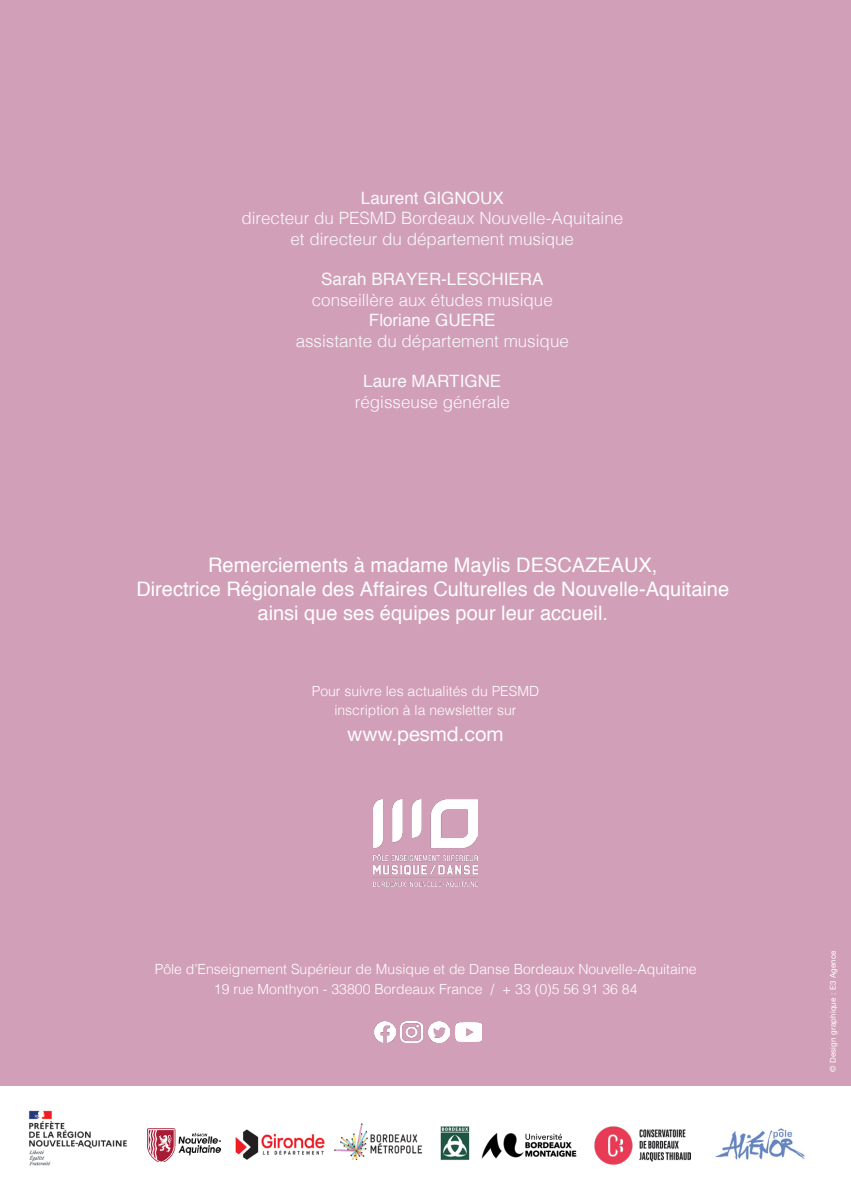
<style>
.page{position:relative;width:851px;height:1191px;background:#fff}
.page>*{position:absolute;margin:0;border:0;box-sizing:border-box;transform-origin:0 0}
.t1{font:20px "Helvetica";color:#fff}
.t2{font:20px "Helvetica Neue";color:#fff}
.t3{font:300 17px "Helvetica";color:#f9fafc}
.t4{font:17px "Helvetica";color:#f9fafc}
.t5{font:300 14px "Helvetica";color:#fff}
.t6{font:8px "Helvetica Neue";letter-spacing:.02em;color:#fff}
</style>
<div class="page">
<div style="left:0;top:0;width:850px;height:1085px;background:#d29fb8"></div>
<img style="left:373px;top:799px;width:104px;height:87px">
<img style="left:374px;top:1021px;width:21px;height:21px">
<img style="left:440px;top:1126px;width:30px;height:34px">
<img style="left:334px;top:1123px;width:88px;height:36px">
<img style="left:235px;top:1129px;width:90px;height:31px">
<img style="left:148px;top:1128px;width:72px;height:34px">
<img style="left:29px;top:1110px;width:98px;height:56px">
<img style="left:481px;top:1133px;width:96px;height:26px">
<img style="left:401px;top:1021px;width:21px;height:21px">
<img style="left:428px;top:1021px;width:21px;height:21px">
<img style="left:455px;top:1022px;width:26px;height:19px">
<img style="left:594px;top:1126px;width:96px;height:38px">
<img style="left:715px;top:1128px;width:90px;height:32px">
<p class="t4" style="left:361px;top:187px;width:144px">Laurent GIGNOUX</p>
<p class="t3" style="left:241px;top:204px;width:383px">directeur du PESMD Bordeaux Nouvelle-Aquitaine</p>
<p class="t3" style="left:290px;top:224px;width:285px">et directeur du département musique</p>
<p class="t4" style="left:321px;top:269px;width:224px">Sarah BRAYER-LESCHIERA</p>
<p class="t3" style="left:312px;top:285px;width:242px">conseillère aux études musique</p>
<p class="t4" style="left:369px;top:309px;width:128px">Floriane GUERE</p>
<p class="t3" style="left:295px;top:326px;width:275px">assistante du département musique</p>
<p class="t4" style="left:363px;top:371px;width:139px">Laure MARTIGNE</p>
<p class="t3" style="left:355px;top:387px;width:156px">régisseuse générale</p>
<p class="t1" style="left:208px;top:553px;width:451px">Remerciements à madame Maylis DESCAZEAUX,</p>
<p class="t1" style="left:136px;top:577px;width:594px">Directrice Régionale des Affaires Culturelles de Nouvelle-Aquitaine</p>
<p class="t1" style="left:257px;top:601px;width:352px">ainsi que ses équipes pour leur accueil.</p>
<p class="t5" style="left:312px;top:679px;width:229px">Pour suivre les actualités du PESMD</p>
<p class="t5" style="left:334px;top:698px;width:184px">inscription à la newsletter sur</p>
<p class="t2" style="left:347px;top:719px;width:158px">www.pesmd.com</p>
<p class="t5" style="left:155px;top:956px;width:543px">Pôle d’Enseignement Supérieur de Musique et de Danse Bordeaux Nouvelle-Aquitaine</p>
<p class="t5" style="left:214px;top:976px;width:425px">19 rue Monthyon - 33800 Bordeaux France / + 33 (0)5 56 91 36 84</p>
<p class="t6" style="left:827px;top:1072px;width:123px;rotate:-90deg">© Design graphique : E3 Agence</p>
</div>
